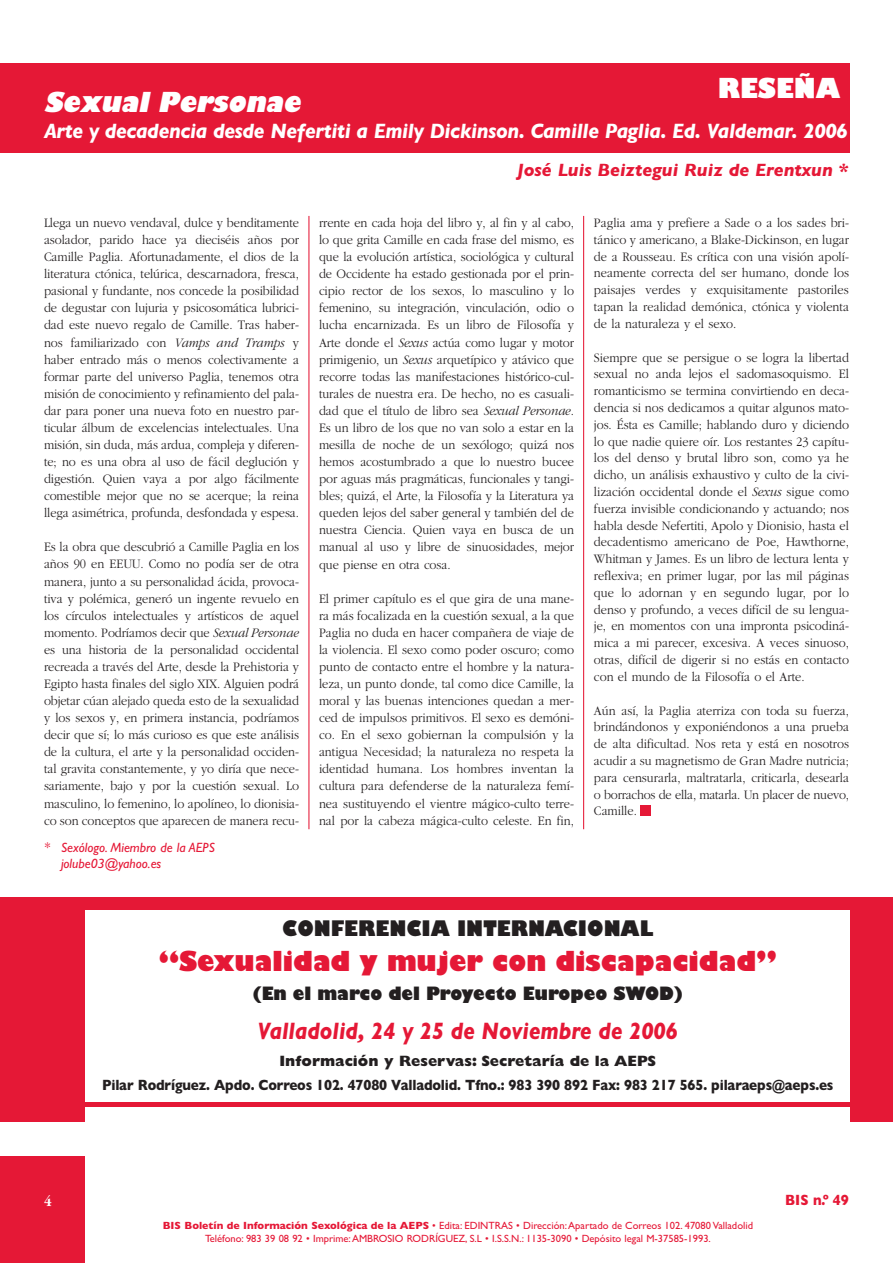
<style>
.page{position:relative;width:893px;height:1263px;background:#fff}
.page>*{position:absolute;margin:0;border:0;box-sizing:border-box;transform-origin:0 0}
.t1{font:800 27px "Gill Sans";color:#e51836;scale:.92 1}
.t2{font:italic 800 27px "Gill Sans";color:#fff;scale:.92 1}
.t3{font:800 27px "Gill Sans";color:#fff;scale:.92 1}
.t4{font:italic 700 24px "Gill Sans";color:#e51836;scale:.87 1}
.t5{font:italic 700 21px "Gill Sans";letter-spacing:-.015em;color:#fff;scale:.93 1}
.t6{font:800 21px "Gill Sans";color:#231f20;scale:.92 1}
.t7{font:800 18px "Gill Sans";color:#231f20;scale:.92 1}
.t8{font:italic 700 18px "Gill Sans";color:#e51836}
.t9{font:700 15px "Gill Sans";letter-spacing:-.01em;color:#231f20;scale:.9 1}
.t10{font:800 15px "Gill Sans";color:#231f20}
.t11{font:700 15px "Gill Sans";color:#e51836;scale:.9 1}
.t12{font:700 15px "Garamond";color:#fff;scale:.9 1}
.t13{font:300 13.5px/17.1px "Garamond";letter-spacing:-.005em;color:#231f20;text-align:justify;scale:.92 1}
.t14{font:italic 13.5px/16.2px "Gill Sans";color:#e51836}
.t15{font:10.5px/13.5px "Gill Sans";color:#e51836;text-align:center}
.s1{font-style:normal}
.s2{font-style:italic}
.s3{font-weight:700}
</style>
<div class="page">
<div style="left:0;top:1157px;width:85px;height:106px;background:#e51836"></div>
<div style="left:640px;top:805px;width:11px;height:11px;background:#e51836"></div>
<hr style="left:0;top:1102px;width:893px;height:4px;background:#e51836">
<div style="left:0;top:897px;width:893px;height:13px;background:#e51836"></div>
<div style="left:0;top:909px;width:85px;height:213px;background:#e51836"></div>
<div style="left:850px;top:909px;width:43px;height:213px;background:#e51836"></div>
<div style="left:0;top:64px;width:850px;height:89px;background:#e51836"></div>
<hr style="left:308px;top:216px;width:1px;height:613px;background:#e51836">
<hr style="left:583px;top:216px;width:1px;height:613px;background:#e51836">
<h1 class="t3" style="left:718px;top:77px;width:135px">RESEÑA</h1>
<h1 class="t2" style="left:44px;top:92px;width:285px">Sexual Personae</h1>
<h3 class="t5" style="left:44px;top:119px;width:866px">Arte y decadencia desde Nefertiti a Emily Dickinson. Camille Paglia. Ed. Valdemar. 2006</h3>
<h3 class="t8" style="left:517px;top:159px;width:333px">José Luis Beiztegui Ruiz de Erentxun <span class="s1">*</span></h3>
<p class="t13" style="left:44px;top:214px;width:279px">Llega un nuevo vendaval, dulce y benditamente asolador, parido hace ya dieciséis años por Camille Paglia. Afortunadamente, el dios de la literatura ctónica, telúrica, descarnadora, fresca, pasional y fundante, nos concede la posibilidad de degustar con lujuria y psicosomática lubrici&shy;dad este nuevo regalo de Camille. Tras haber&shy;nos familiarizado con <span class="s2">Vamps and Tramps</span> y haber entrado más o menos colectivamente a formar parte del universo Paglia, tenemos otra misión de conocimiento y refinamiento del pala&shy;dar para poner una nueva foto en nuestro par&shy;ticular álbum de excelencias intelectuales. Una misión, sin duda, más ardua, compleja y diferen&shy;te; no es una obra al uso de fácil deglución y digestión. Quien vaya a por algo fácilmente comestible mejor que no se acerque; la reina llega asimétrica, profunda, desfondada y espesa.</p>
<p class="t13" style="left:44px;top:538px;width:279px">Es la obra que descubrió a Camille Paglia en los años 90 en EEUU. Como no podía ser de otra manera, junto a su personalidad ácida, provoca&shy;tiva y polémica, generó un ingente revuelo en los círculos intelectuales y artísticos de aquel momento. Podríamos decir que <span class="s2">Sexual Personae </span>es una historia de la personalidad occidental recreada a través del Arte, desde la Prehistoria y Egipto hasta finales del siglo XIX. Alguien podrá objetar cúan alejado queda esto de la sexualidad y los sexos y, en primera instancia, podríamos decir que sí; lo más curioso es que este análisis de la cultura, el arte y la personalidad occiden&shy;tal gravita constantemente, y yo diría que nece&shy;sariamente, bajo y por la cuestión sexual. Lo masculino, lo femenino, lo apolíneo, lo dionisia&shy;co son conceptos que aparecen de manera recu-</p>
<p class="t14" style="left:61px;top:839px;width:155px;text-indent:-17px">* Sexólogo. Miembro de la AEPS jolube03@yahoo.es</p>
<p class="t13" style="left:319px;top:214px;width:279px">rrente en cada hoja del libro y, al fin y al cabo, lo que grita Camille en cada frase del mismo, es que la evolución artística, sociológica y cultural de Occidente ha estado gestionada por el prin&shy;cipio rector de los sexos, lo masculino y lo femenino, su integración, vinculación, odio o lucha encarnizada. Es un libro de Filosofía y Arte donde el <span class="s2">Sexus</span> actúa como lugar y motor primigenio, un <span class="s2">Sexus</span> arquetípico y atávico que recorre todas las manifestaciones histórico-cul&shy;turales de nuestra era. De hecho, no es casuali&shy;dad que el título de libro sea <span class="s2">Sexual Personae</span>.<br>Es un libro de los que no van solo a estar en la mesilla de noche de un sexólogo; quizá nos hemos acostumbrado a que lo nuestro bucee por aguas más pragmáticas, funcionales y tangi&shy;bles; quizá, el Arte, la Filosofía y la Literatura ya queden lejos del saber general y también del de nuestra Ciencia. Quien vaya en busca de un manual al uso y libre de sinuosidades, mejor que piense en otra cosa.</p>
<p class="t13" style="left:319px;top:589px;width:279px">El primer capítulo es el que gira de una mane&shy;ra más focalizada en la cuestión sexual, a la que Paglia no duda en hacer compañera de viaje de la violencia. El sexo como poder oscuro; como punto de contacto entre el hombre y la natura&shy;leza, un punto donde, tal como dice Camille, la moral y las buenas intenciones quedan a mer&shy;ced de impulsos primitivos. El sexo es demóni&shy;co. En el sexo gobiernan la compulsión y la antigua Necesidad; la naturaleza no respeta la identidad humana. Los hombres inventan la cultura para defenderse de la naturaleza femí&shy;nea sustituyendo el vientre mágico-culto terre&shy;nal por la cabeza mágica-culto celeste. En fin,</p>
<p class="t13" style="left:594px;top:214px;width:279px">Paglia ama y prefiere a Sade o a los sades bri&shy;tánico y americano, a Blake-Dickinson, en lugar de a Rousseau. Es crítica con una visión apolí&shy;neamente correcta del ser humano, donde los paisajes verdes y exquisitamente pastoriles tapan la realidad demónica, ctónica y violenta de la naturaleza y el sexo.</p>
<p class="t13" style="left:594px;top:348px;width:279px">Siempre que se persigue o se logra la libertad sexual no anda lejos el sadomasoquismo. El romanticismo se termina convirtiendo en deca&shy;dencia si nos dedicamos a quitar algunos mato&shy;jos. Ésta es Camille; hablando duro y diciendo lo que nadie quiere oír. Los restantes 23 capítu&shy;los del denso y brutal libro son, como ya he dicho, un análisis exhaustivo y culto de la civi&shy;lización occidental donde el <span class="s2">Sexus</span> sigue como fuerza invisible condicionando y actuando; nos habla desde Nefertiti, Apolo y Dionisio, hasta el decadentismo americano de Poe, Hawthorne, Whitman y James. Es un libro de lectura lenta y reflexiva; en primer lugar, por las mil páginas que lo adornan y en segundo lugar, por lo denso y profundo, a veces difícil de su lengua&shy;je, en momentos con una impronta psicodiná&shy;mica a mi parecer, excesiva. A veces sinuoso, otras, difícil de digerir si no estás en contacto con el mundo de la Filosofía o el Arte.</p>
<p class="t13" style="left:594px;top:701px;width:279px">Aún así, la Paglia aterriza con toda su fuerza, brindándonos y exponiéndonos a una prueba de alta dificultad. Nos reta y está en nosotros acudir a su magnetismo de Gran Madre nutricia; para censurarla, maltratarla, criticarla, desearla o borrachos de ella, matarla. Un placer de nuevo, Camille.</p>
<h3 class="t6" style="left:282px;top:920px;width:405px">CONFERENCIA INTERNACIONAL</h3>
<h1 class="t1" style="left:159px;top:951px;width:673px">“Sexualidad y mujer con discapacidad”</h1>
<h3 class="t7" style="left:252px;top:986px;width:470px">(En el marco del Proyecto Europeo SWOD)</h3>
<h2 class="t4" style="left:257px;top:1016px;width:485px">Valladolid, 24 y 25 de Noviembre de 2006</h2>
<p class="t10" style="left:279px;top:1055px;width:378px">Información y Reservas: Secretaría de la AEPS</p>
<p class="t9" style="left:102px;top:1076px;width:814px">Pilar Rodríguez. Apdo. Correos 102. 47080 Valladolid. Tfno.: 983 390 892 Fax: 983 217 565. pilaraeps@aeps.es</p>
<p class="t12" style="left:44px;top:1191px;width:10px">4</p>
<p class="t11" style="left:785px;top:1191px;width:72px">BIS n.º 49</p>
<p class="t15" style="left:163px;top:1218px;width:592px"><span class="s3">BIS Boletín de Información Sexológica de la AEPS</span> • Edita: EDINTRAS • Dirección:Apartado de Correos 102. 47080 Valladolid<br>Teléfono: 983 39 08 92 • Imprime:AMBROSIO RODRÍGUEZ, S.L • I.S.S.N.: 1135-3090 • Depósito legal M-37585-1993.</p>
</div>
